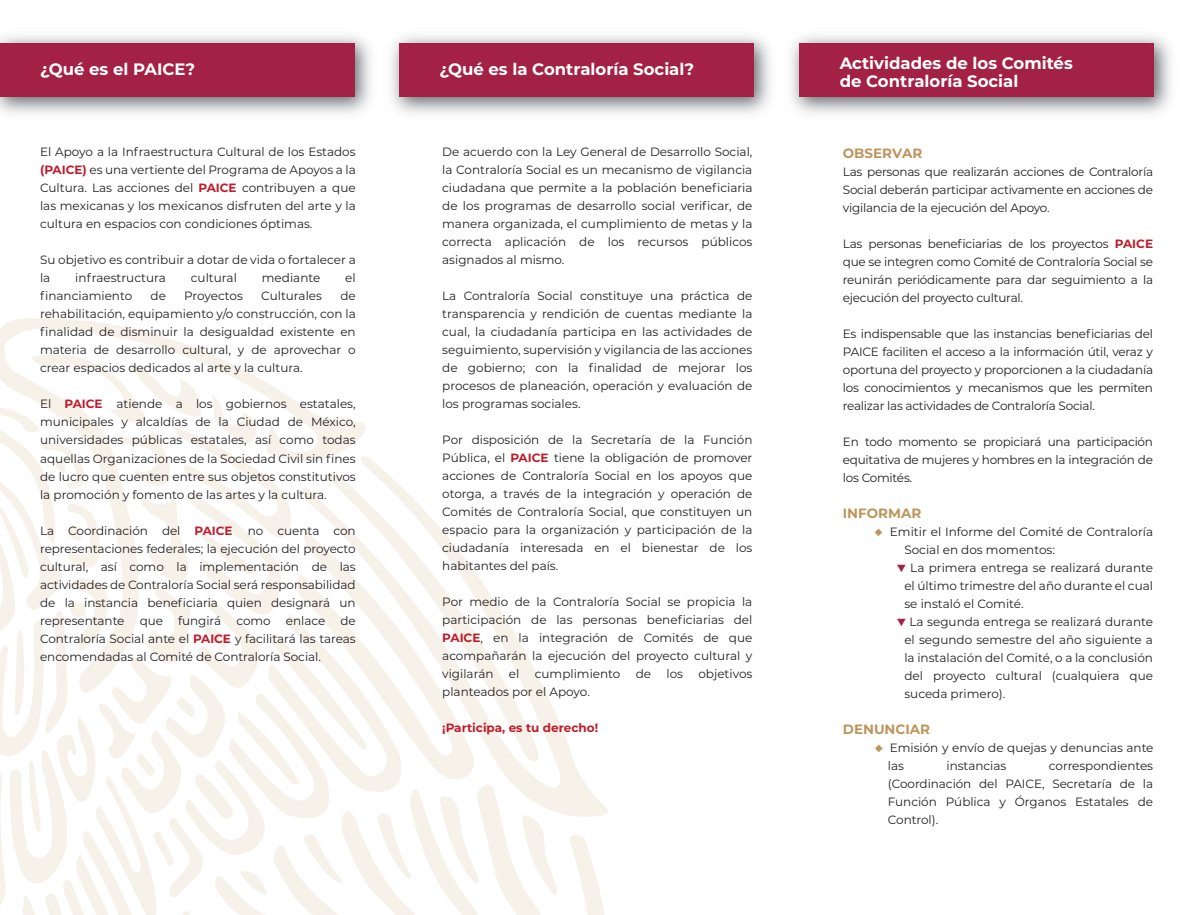
<style>
.page{position:relative;width:1191px;height:915px;background:#fff}
.page>*{position:absolute;margin:0;border:0;box-sizing:border-box;transform-origin:0 0}
.t1{font:700 16.5px/18px "Montserrat";color:#fff}
.t2{font:700 13.5px "Montserrat";color:#bd955c}
.t3{font:12px/18px "Montserrat";color:#231f20;text-align:justify}
.t4{font:700 12px "Montserrat";color:#be1d2c}
.s1{font-weight:700;color:#be1d2c}
.s2{color:#bd955c}
.s3{color:#a32144}
</style>
<div class="page">
<svg style="left:0;top:318px;width:209px;height:36px"></svg>
<svg style="left:0;top:354px;width:604px;height:560px"></svg>
<img style="left:0;top:35px;width:1171px;height:79px">
<div style="left:0;top:43px;width:354px;height:54px;background:#a32144"></div>
<img style="left:381px;top:35px;width:1px;height:79px">
<div style="left:399px;top:43px;width:355px;height:54px;background:#a32144"></div>
<div style="left:799px;top:43px;width:355px;height:54px;background:#a32144"></div>
<h1 class="t1" style="left:40px;top:59px;width:157px">¿Qué es el PAICE?</h1>
<h1 class="t1" style="left:439px;top:59px;width:256px">¿Qué es la Contraloría Social?</h1>
<h1 class="t1" style="left:839px;top:53px;width:235px">Actividades de los Comités de Contraloría Social</h1>
<p class="t3" style="left:40px;top:142px;width:317px">El Apoyo a la Infraestructura Cultural de los Estados <span class="s1">(PAICE)</span> es una vertiente del Programa de Apoyos a la Cultura. Las acciones del <span class="s1">PAICE</span> contribuyen a que las mexicanas y los mexicanos disfruten del arte y la cultura en espacios con condiciones óptimas.</p>
<p class="t3" style="left:40px;top:250px;width:317px">Su objetivo es contribuir a dotar de vida o fortalecer a la</p>
<p class="t3" style="left:75px;top:268px;width:92px">infraestructura</p>
<p class="t3" style="left:191px;top:268px;width:48px">cultural</p>
<p class="t3" style="left:262px;top:268px;width:60px">mediante</p>
<p class="t3" style="left:345px;top:268px;width:12px">el</p>
<p class="t3" style="left:40px;top:286px;width:94px">financiamiento</p>
<p class="t3" style="left:150px;top:286px;width:17px">de</p>
<p class="t3" style="left:184px;top:286px;width:60px">Proyectos</p>
<p class="t3" style="left:261px;top:286px;width:62px">Culturales</p>
<p class="t3" style="left:40px;top:286px;width:317px;text-indent:300px">de rehabilitación, equipamiento y/o construcción, con la finalidad de disminuir la desigualdad existente en materia de desarrollo cultural, y de aprovechar o crear espacios dedicados al arte y la cultura.</p>
<p class="t3" style="left:40px;top:394px;width:317px">El <span class="s1">PAICE</span> atiende a los gobiernos estatales, municipales y alcaldías de la Ciudad de México, universidades públicas estatales, así como todas aquellas Organizaciones de la Sociedad Civil sin fines de lucro que cuenten entre sus objetos constitutivos la promoción y fomento de las artes y la cultura.</p>
<p class="t3" style="left:40px;top:520px;width:194px">La Coordinación del <span class="s1">PAICE</span></p>
<p class="t3" style="left:40px;top:520px;width:317px;text-indent:208px">no cuenta con representaciones federales; la ejecución del proyecto cultural, así como la implementación de las actividades de Contraloría Social será responsabilidad de la instancia beneficiaria quien designará un representante</p>
<p class="t3" style="left:140px;top:610px;width:25px">que</p>
<p class="t3" style="left:178px;top:610px;width:45px">fungirá</p>
<p class="t3" style="left:236px;top:610px;width:36px">como</p>
<p class="t3" style="left:286px;top:610px;width:41px">enlace</p>
<p class="t3" style="left:40px;top:610px;width:317px;text-indent:300px">de Contraloría Social ante el <span class="s1">PAICE</span> y facilitará las tareas encomendadas al Comité de Contraloría Social.</p>
<p class="t3" style="left:442px;top:142px;width:312px">De acuerdo con la Ley General de Desarrollo Social, la Contraloría Social es un mecanismo de vigilancia ciudadana que permite a la población beneficiaria de los programas de desarrollo social verificar, de manera organizada, el cumplimiento de metas y la correcta aplicación de los recursos públicos asignados al mismo.</p>
<p class="t3" style="left:442px;top:286px;width:312px">La Contraloría Social constituye una práctica de transparencia y rendición de cuentas mediante la cual, la ciudadanía participa en las actividades de seguimiento, supervisión y vigilancia de las acciones de gobierno; con la finalidad de mejorar los procesos de planeación, operación y evaluación de los programas sociales.</p>
<p class="t3" style="left:442px;top:430px;width:312px">Por disposición de la Secretaría de la Función Pública, el <span class="s1">PAICE</span> tiene la obligación de promover acciones de Contraloría Social en los apoyos que otorga, a través de la integración y operación de Comités de Contraloría Social, que constituyen un espacio para la organización y participación de la ciudadanía interesada en el bienestar de los habitantes del país.</p>
<p class="t3" style="left:442px;top:592px;width:312px">Por medio de la Contraloría Social se propicia la participación de las personas beneficiarias del <span class="s1">PAICE</span>, en la integración de Comités de que acompañarán la ejecución del proyecto cultural y vigilarán</p>
<p class="t3" style="left:509px;top:664px;width:12px">el</p>
<p class="t3" style="left:535px;top:664px;width:87px">cumplimiento</p>
<p class="t3" style="left:636px;top:664px;width:17px">de</p>
<p class="t3" style="left:666px;top:664px;width:18px">los</p>
<p class="t3" style="left:698px;top:664px;width:56px">objetivos</p>
<p class="t3" style="left:442px;top:682px;width:149px">planteados por el Apoyo.</p>
<p class="t4" style="left:442px;top:719px;width:157px">¡Participa, es tu derecho!</p>
<p class="t2" style="left:843px;top:143px;width:81px">OBSERVAR</p>
<p class="t3" style="left:843px;top:162px;width:312px">Las personas que realizarán acciones de Contraloría Social deberán participar activamente en acciones de vigilancia de la ejecución del Apoyo.</p>
<p class="t3" style="left:843px;top:234px;width:312px">Las personas beneficiarias de los proyectos <span class="s1">PAICE </span>que se integren como Comité de Contraloría Social se reunirán periódicamente para dar seguimiento a la ejecución del proyecto cultural.</p>
<p class="t3" style="left:843px;top:324px;width:312px">Es indispensable que las instancias beneficiarias del PAICE faciliten el acceso a la información útil, veraz y oportuna del proyecto y proporcionen a la ciudadanía los conocimientos y mecanismos que les permiten realizar las actividades de Contraloría Social.</p>
<p class="t3" style="left:843px;top:432px;width:312px">En todo momento se propiciará una participación equitativa de mujeres y hombres en la integración de los Comités.</p>
<p class="t2" style="left:843px;top:503px;width:80px">INFORMAR</p>
<p class="t3" style="left:904px;top:522px;width:250px;text-indent:-30px"><span class="s2">◆</span> Emitir el Informe del Comité de Contraloría<br>Social en dos momentos:</p>
<p class="t3" style="left:904px;top:558px;width:250px;text-indent:-7px"><span class="s3">▼</span> La primera entrega se realizará durante el último trimestre del año durante el cual se instaló el Comité.</p>
<p class="t3" style="left:904px;top:612px;width:250px;text-indent:-7px"><span class="s3">▼</span> La segunda entrega se realizará durante el segundo semestre del año siguiente a la instalación del Comité, o a la conclusión del proyecto cultural (cualquiera que suceda primero).</p>
<p class="t2" style="left:843px;top:719px;width:89px">DENUNCIAR</p>
<p class="t3" style="left:888px;top:738px;width:267px;text-indent:-13px"><span class="s2">◆</span> Emisión y envío de quejas y denuncias ante las</p>
<p class="t3" style="left:888px;top:756px;width:267px;text-indent:161px">correspondientes (Coordinación del PAICE, Secretaría de la Función Pública y Órganos Estatales de Control).</p>
<p class="t3" style="left:946px;top:756px;width:61px">instancias</p>
</div>
